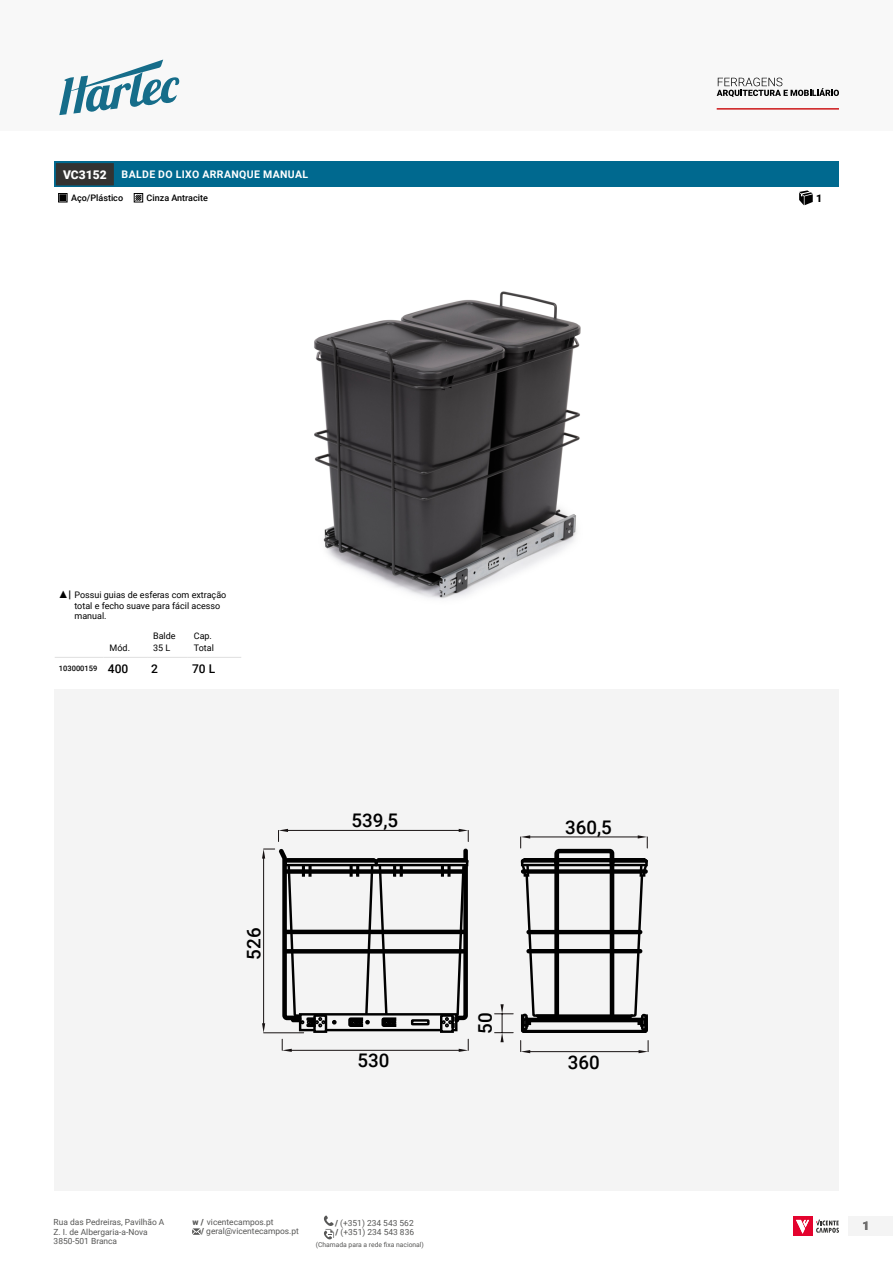
<style>
.page{position:relative;width:893px;height:1263px;background:#fff}
.page>*{position:absolute;margin:0;border:0;box-sizing:border-box;transform-origin:0 0}
.t1{font:500 18.75px "Roboto";color:#000}
.t2{font:900 12px "Roboto";color:#fff}
.t3{font:500 12px "Roboto";color:#000}
.t4{font:900 12px "Roboto";color:#575756}
.t5{font:700 10.5px "Roboto";letter-spacing:.035em;color:#fff}
.t6{font:10.5px "Times New Roman";color:#000}
.t7{font:900 10.5px "Roboto";color:#000}
.t8{font:9px/12px "Roboto";color:#000}
.t9{font:500 9px "Roboto";color:#000}
.t10{font:8.4px/9.6px "Roboto";color:#575756}
.t11{font:500 7.5px "Roboto";color:#000}
.t12{font:6.75px "Roboto";color:#575756}
.s1{font-family:"Roboto";font-weight:900}
.s2{font-size:12px}
.s3{font-weight:900}
</style>
<div class="page">
<div style="left:0;top:0;width:893px;height:131px;background:#f8f8f8"></div>
<svg style="left:59px;top:60px;width:120px;height:55px"></svg>
<div style="left:849px;top:1216px;width:44px;height:20px;background:#f4f4f4"></div>
<svg style="left:717px;top:78px;width:122px;height:19px"></svg>
<hr style="left:717px;top:108px;width:122px;height:2px;background:#cd1719">
<div style="left:793px;top:1216px;width:19px;height:20px;background:#e4032e"></div>
<svg style="left:796px;top:1220px;width:13px;height:14px"></svg>
<svg style="left:816px;top:1219px;width:23px;height:14px"></svg>
<svg style="left:192px;top:1228px;width:9px;height:7px"></svg>
<svg style="left:324px;top:1215px;width:10px;height:24px"></svg>
<img style="left:314px;top:291px;width:267px;height:308px">
<div style="left:54px;top:162px;width:785px;height:25px;background:#00698f"></div>
<svg style="left:799px;top:190px;width:14px;height:15px"></svg>
<div style="left:58px;top:193px;width:9px;height:9px;border:1px solid #000"></div>
<div style="left:60px;top:194px;width:6px;height:7px;border:1px solid #000"></div>
<svg style="left:134px;top:193px;width:9px;height:10px"></svg>
<div style="left:54px;top:162px;width:61px;height:25px;background:#333332;border:2px solid #00698f"></div>
<hr style="left:55px;top:657px;width:49px;height:1px;background:#e3e3e3">
<hr style="left:104px;top:657px;width:43px;height:1px;background:#e3e3e3">
<hr style="left:147px;top:657px;width:41px;height:1px;background:#e3e3e3">
<hr style="left:188px;top:657px;width:53px;height:1px;background:#e3e3e3">
<div style="left:54px;top:689px;width:785px;height:502px;background:#f4f4f4"></div>
<svg style="left:495px;top:1004px;width:18px;height:38px"></svg>
<svg style="left:262px;top:848px;width:207px;height:204px"></svg>
<hr style="left:285px;top:830px;width:176px;height:1px;background:#171212">
<svg style="left:459px;top:829px;width:10px;height:12px"></svg>
<svg style="left:278px;top:829px;width:10px;height:12px"></svg>
<svg style="left:520px;top:835px;width:129px;height:219px"></svg>
<h2 class="t2" style="left:63px;top:166px;width:45px">VC3152</h2>
<p class="t5" style="left:122px;top:167px;width:188px">BALDE DO LIXO ARRANQUE MANUAL</p>
<p class="t9" style="left:71px;top:192px;width:54px">Aço/Plástico</p>
<p class="t9" style="left:147px;top:192px;width:63px">Cinza Antracite</p>
<p class="t7" style="left:816px;top:191px;width:8px">1</p>
<p class="t6" style="left:58px;top:587px;width:15px">▲<span class="s1">|</span></p>
<p class="t8" style="left:74px;top:589px;width:153px;line-height:10.5px">Possui guias de esferas com extração total e fecho suave para fácil acesso manual.</p>
<p class="t8" style="left:110px;top:642px;width:22px">Mód.</p>
<p class="t8" style="left:153px;top:630px;width:24px">Balde<br>35 L</p>
<p class="t8" style="left:194px;top:630px;width:22px">Cap.<br>Total</p>
<p class="t11" style="left:59px;top:663px;width:71px">103000159 <span class="s2">400</span></p>
<h2 class="t3" style="left:151px;top:660px;width:8px">2</h2>
<h2 class="t3" style="left:192px;top:660px;width:25px">70 L</h2>
<h1 class="t1" style="left:241px;top:960px;width:33px;rotate:-90deg">526</h1>
<h1 class="t1" style="left:352px;top:807px;width:48px">539,5</h1>
<h1 class="t1" style="left:565px;top:814px;width:48px">360,5</h1>
<h1 class="t1" style="left:472px;top:1033px;width:23px;rotate:-90deg">50</h1>
<h1 class="t1" style="left:357px;top:1047px;width:33px">530</h1>
<h1 class="t1" style="left:568px;top:1049px;width:33px">360</h1>
<p class="t10" style="left:54px;top:1217px;width:112px">Rua das Pedreiras, Pavilhão A</p>
<p class="t10" style="left:335px;top:1217px;width:80px"><span class="s3">/</span> (+351) 234 543 562</p>
<p class="t10" style="left:54px;top:1226px;width:96px">Z. I. de Albergaria-a-Nova<br>3850-501 Branca</p>
<p class="t10" style="left:201px;top:1217px;width:99px;line-height:9.1px;text-indent:-9px"><span class="s3">w /</span> vicentecampos.pt<br><span class="s3">/</span> geral@vicentecampos.pt</p>
<p class="t10" style="left:336px;top:1227px;width:80px"><span class="s3">/</span> (+351) 234 543 836</p>
<p class="t12" style="left:316px;top:1240px;width:110px">(Chamada para a rede fixa nacional)</p>
<h2 class="t4" style="left:862px;top:1217px;width:8px">1</h2>
</div>
